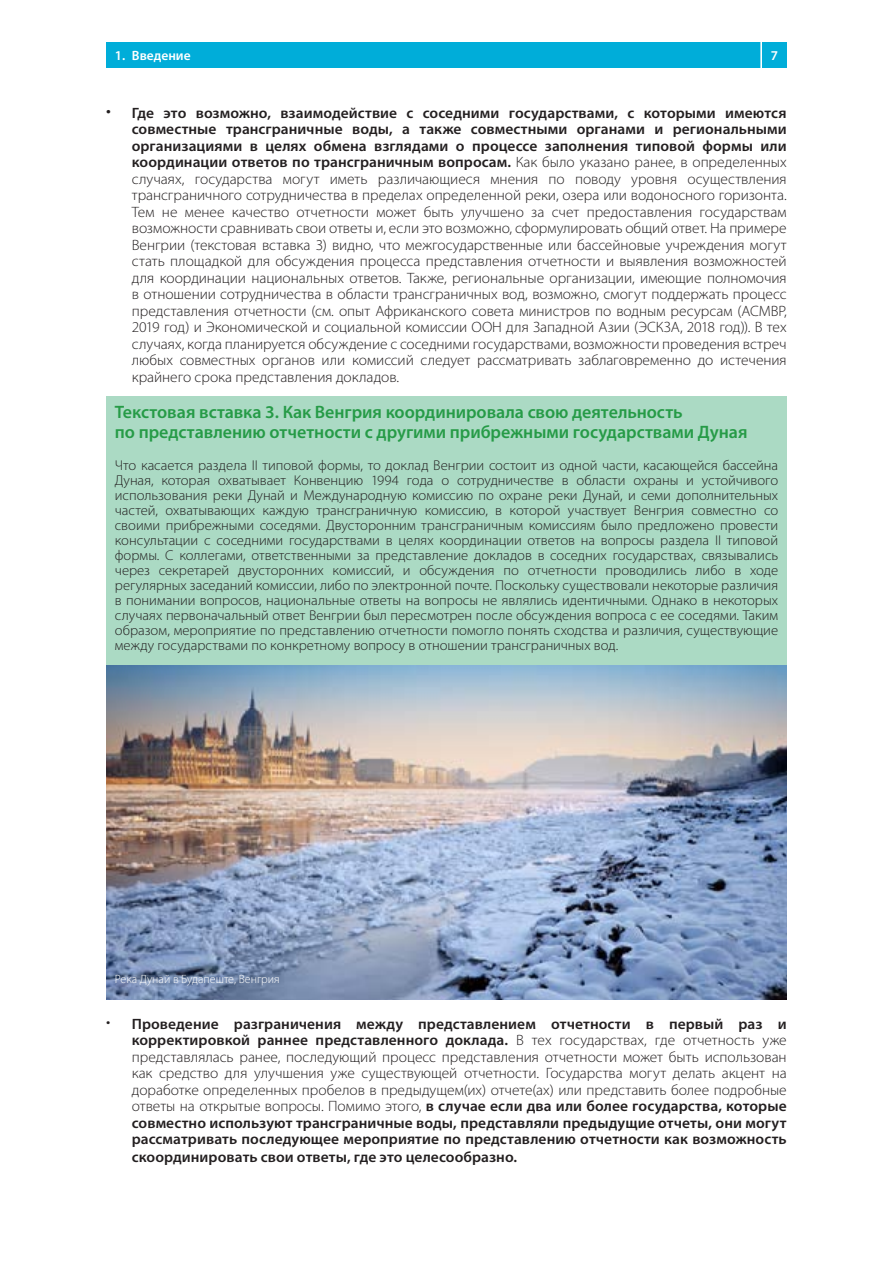
<style>
.page{position:relative;width:893px;height:1263px;background:#fff}
.page>*{position:absolute;margin:0;border:0;box-sizing:border-box;transform-origin:0 0}
.Box_titre{font:600 18px/19.5px "Myriad Pro";letter-spacing:-.005em;color:#269b47}
.t1{font:300 15px/16.5px "Myriad Pro";color:#231f20;text-align:justify}
.t2{font:600 15px "Myriad Pro";letter-spacing:.005em;color:#231f20}
.Box_texte{font:300 14.25px/15px "Myriad Pro";color:#231f20;text-align:justify}
.t3{font:600 13.5px "Myriad Pro";color:#fff}
.Crédit_photo{font:300 12px "Myriad Pro";color:#fff}
.s1{font-weight:400;font-size:16.5px}
.s2{font-weight:600}
.s3{font-size:16.5px}
</style>
<div class="page">
<div style="left:762px;top:43px;width:25px;height:25px;background:#00add9"></div>
<div style="left:106px;top:43px;width:655px;height:25px;background:#00add9"></div>
<hr style="left:760px;top:36px;width:2px;height:50px;background:#fff">
<div style="left:106px;top:396px;width:681px;height:270px;background:#abdac4"></div>
<img style="left:106px;top:665px;width:681px;height:335px">
<p class="t3" style="left:115px;top:47px;width:77px">1. Введение</p>
<p class="t3" style="left:771px;top:47px;width:9px">7</p>
<p class="t1" style="left:132px;top:104px;width:656px;text-indent:-26px"><span class="s1">•</span> <span class="s2">Где это возможно, взаимодействие с соседними государствами, с которыми имеются совместные трансграничные воды, а также совместными органами и региональными организациями в целях обмена взглядами о процессе заполнения типовой формы или координации ответов по трансграничным вопросам.</span> Как было указано ранее, в определенных случаях, государства могут иметь различающиеся мнения по поводу уровня осуществления трансграничного сотрудничества в пределах определенной реки, озера или водоносного горизонта.<br>Тем не менее качество отчетности может быть улучшено за счет предоставления государствам возможности сравнивать свои ответы и, если это возможно, сформулировать общий ответ. На примере Венгрии (текстовая вставка 3) видно, что межгосударственные или бассейновые учреждения могут стать площадкой для обсуждения процесса представления отчетности и выявления возможностей для координации национальных ответов. Также, региональные организации, имеющие полномочия в отношении сотрудничества в области трансграничных вод, возможно, смогут поддержать процесс представления отчетности (см. опыт Африканского совета министров по водным ресурсам (АСМВР, 2019 год) и Экономической и социальной комиссии ООН для Западной Азии (ЭСКЗА, 2018 год)). В тех случаях, когда планируется обсуждение с соседними государствами, возможности проведения встреч любых совместных органов или комиссий следует рассматривать заблаговременно до истечения крайнего срока представления докладов.</p>
<p class="Box_titre" style="left:115px;top:402px;width:634px">Текстовая вставка 3. Как Венгрия координировала свою деятельность<br>по представлению отчетности с другими прибрежными государствами Дуная</p>
<p class="Box_texte" style="left:115px;top:457px;width:665px">Что касается раздела II типовой формы, то доклад Венгрии состоит из одной части, касающейся бассейна Дуная, которая охватывает Конвенцию 1994 года о сотрудничестве в области охраны и устойчивого использования реки Дунай и Международную комиссию по охране реки Дунай, и семи дополнительных частей, охватывающих каждую трансграничную комиссию, в которой участвует Венгрия совместно со своими прибрежными соседями. Двусторонним трансграничным комиссиям было предложено провести консультации с соседними государствами в целях координации ответов на вопросы раздела II типовой формы. С коллегами, ответственными за представление докладов в соседних государствах, связывались через секретарей двусторонних комиссий, и обсуждения по отчетности проводились либо в ходе регулярных заседаний комиссии, либо по электронной почте. Поскольку существовали некоторые различия в понимании вопросов, национальные ответы на вопросы не являлись идентичными. Однако в некоторых случаях первоначальный ответ Венгрии был пересмотрен после обсуждения вопроса с ее соседями. Таким образом, мероприятие по представлению отчетности помогло понять сходства и различия, существующие между государствами по конкретному вопросу в отношении трансграничных вод.</p>
<p class="Crédit_photo" style="left:115px;top:971px;width:166px">Река Дунай в Будапеште, Венгрия</p>
<p class="t1" style="left:132px;top:1015px;width:656px;text-indent:-26px"><span class="s3">•</span> <span class="s2">Проведение разграничения между представлением отчетности в первый раз и корректировкой раннее представленного доклада.</span> В тех государствах, где отчетность уже представлялась ранее, последующий процесс представления отчетности может быть использован как средство для улучшения уже существующей отчетности. Государства могут делать акцент на доработке определенных пробелов в предыдущем(их) отчете(ах) или представить более подробные ответы на открытые вопросы. Помимо этого, <span class="s2">в случае если два или более государства, которые совместно используют трансграничные воды, представляли предыдущие отчеты, они могут рассматривать последующее мероприятие по представлению отчетности как возможность</span></p>
<p class="t2" style="left:132px;top:1147px;width:387px">скоординировать свои ответы, где это целесообразно.</p>
</div>
